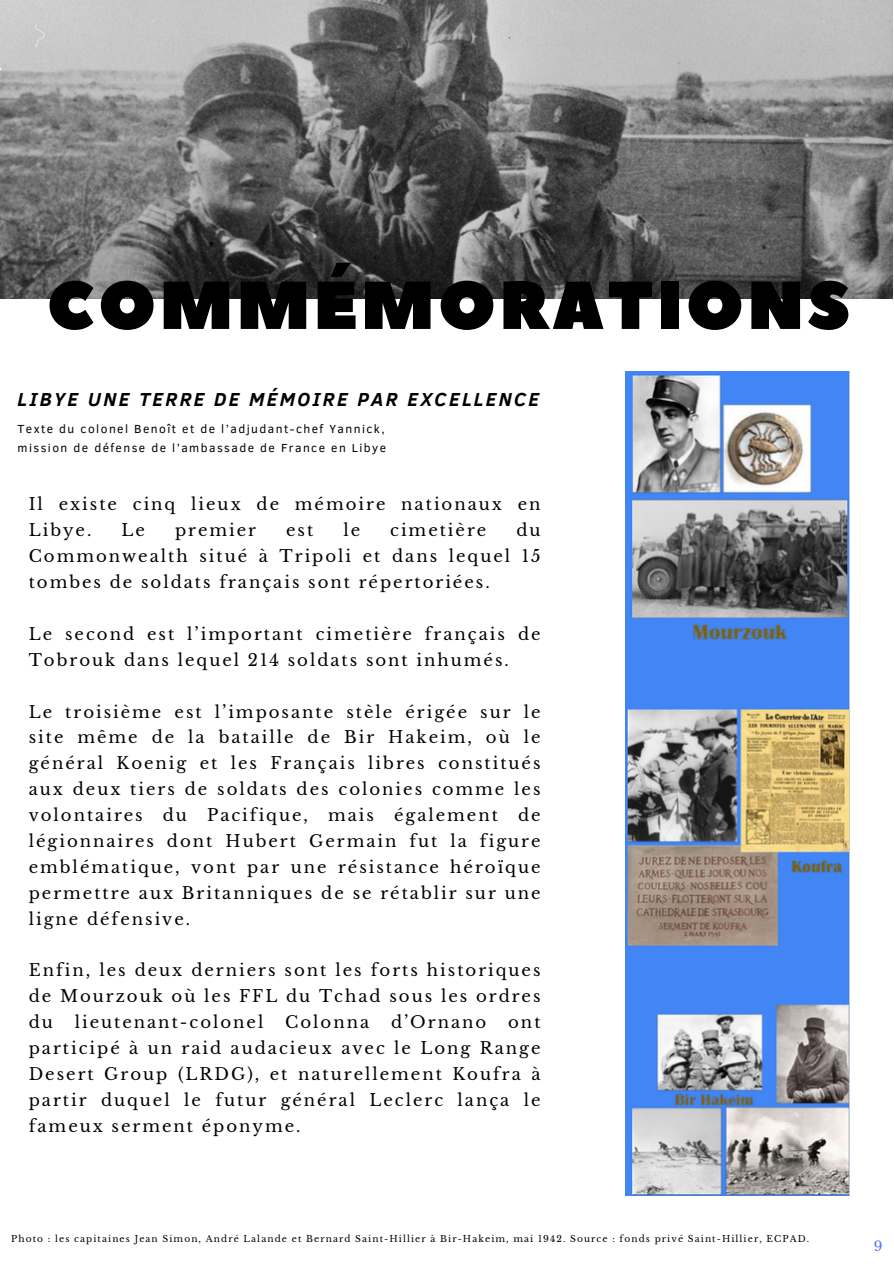
<style>
.page{position:relative;width:894px;height:1264px;background:#fff}
.page>*{position:absolute;margin:0;border:0;box-sizing:border-box;transform-origin:0 0}
.t1{font:67.5px "Peace Sans";letter-spacing:.05em;color:#000}
.t2{font:italic 700 19.35px "Clear Sans";letter-spacing:.12em;color:#000}
.t3{font:16.5px/25.8px "Libre Baskerville";letter-spacing:.12em;color:#000;text-align:justify}
.t4{font:13.5px "Libre Baskerville";color:#5271ff}
.t5{font:12px/19px "Clear Sans";letter-spacing:.12em;color:#000}
.t6{font:9px "Libre Baskerville";letter-spacing:.12em;color:#000}
</style>
<div class="page">
<img style="left:625px;top:371px;width:224px;height:824px">
<img style="left:1px;top:0;width:891px;height:298px">
<h3 class="t1" style="left:47px;top:261px;width:804px">COMMÉMORATIONS</h3>
<p class="t2" style="left:18px;top:385px;width:523px">LIBYE UNE TERRE DE MÉMOIRE PAR EXCELLENCE</p>
<h1 class="t5" style="left:18px;top:419px;width:370px">Texte du colonel Benoît et de l’adjudant-chef Yannick, mission de défense de l’ambassade de France en Libye</h1>
<h3 class="t3" style="left:29px;top:492px;width:513px">Il existe cinq lieux de mémoire nationaux en<br>Libye.</h3>
<h3 class="t3" style="left:29px;top:517px;width:513px;text-indent:487px">du Commonwealth situé à Tripoli et dans lequel 15 tombes de soldats français sont répertoriées.</h3>
<h3 class="t3" style="left:29px;top:621px;width:513px">Le second est l’important cimetière français de<br>Tobrouk dans lequel 214 soldats sont inhumés.</h3>
<h3 class="t3" style="left:29px;top:699px;width:513px">Le troisième est l’imposante stèle érigée sur le site même de la bataille de Bir Hakeim, où le général Koenig et les Français libres constitués aux deux tiers de soldats des colonies comme les volontaires du Pacifique, mais également de légionnaires dont Hubert Germain fut la figure emblématique, vont par une résistance héroïque permettre aux Britanniques de se rétablir sur une ligne défensive.</h3>
<p class="t3" style="left:29px;top:957px;width:513px">Enfin, les deux derniers sont les forts historiques de Mourzouk où les FFL du Tchad sous les ordres du</p>
<h3 class="t3" style="left:121px;top:517px;width:25px">Le</h3>
<h3 class="t3" style="left:175px;top:517px;width:83px">premier</h3>
<h3 class="t3" style="left:286px;top:517px;width:29px">est</h3>
<h3 class="t3" style="left:343px;top:517px;width:18px">le</h3>
<h3 class="t3" style="left:390px;top:517px;width:98px">cimetière</h3>
<p class="t3" style="left:75px;top:1009px;width:190px">lieutenant-colonel</p>
<p class="t3" style="left:285px;top:1009px;width:85px">Colonna</p>
<p class="t3" style="left:391px;top:1009px;width:97px">d’Ornano</p>
<p class="t3" style="left:29px;top:1009px;width:513px;text-indent:479px">ont participé à un raid audacieux avec le Long Range Desert Group (LRDG), et naturellement Koufra à partir duquel le futur général Leclerc lança le fameux serment éponyme.</p>
<h5 class="t6" style="left:11px;top:1232px;width:799px">Photo : les capitaines Jean Simon, André Lalande et Bernard Saint-Hillier à Bir-Hakeim, mai 1942. Source : fonds privé Saint-Hillier, ECPAD.</h5>
<p class="t4" style="left:873px;top:1237px;width:10px">9</p>
</div>
